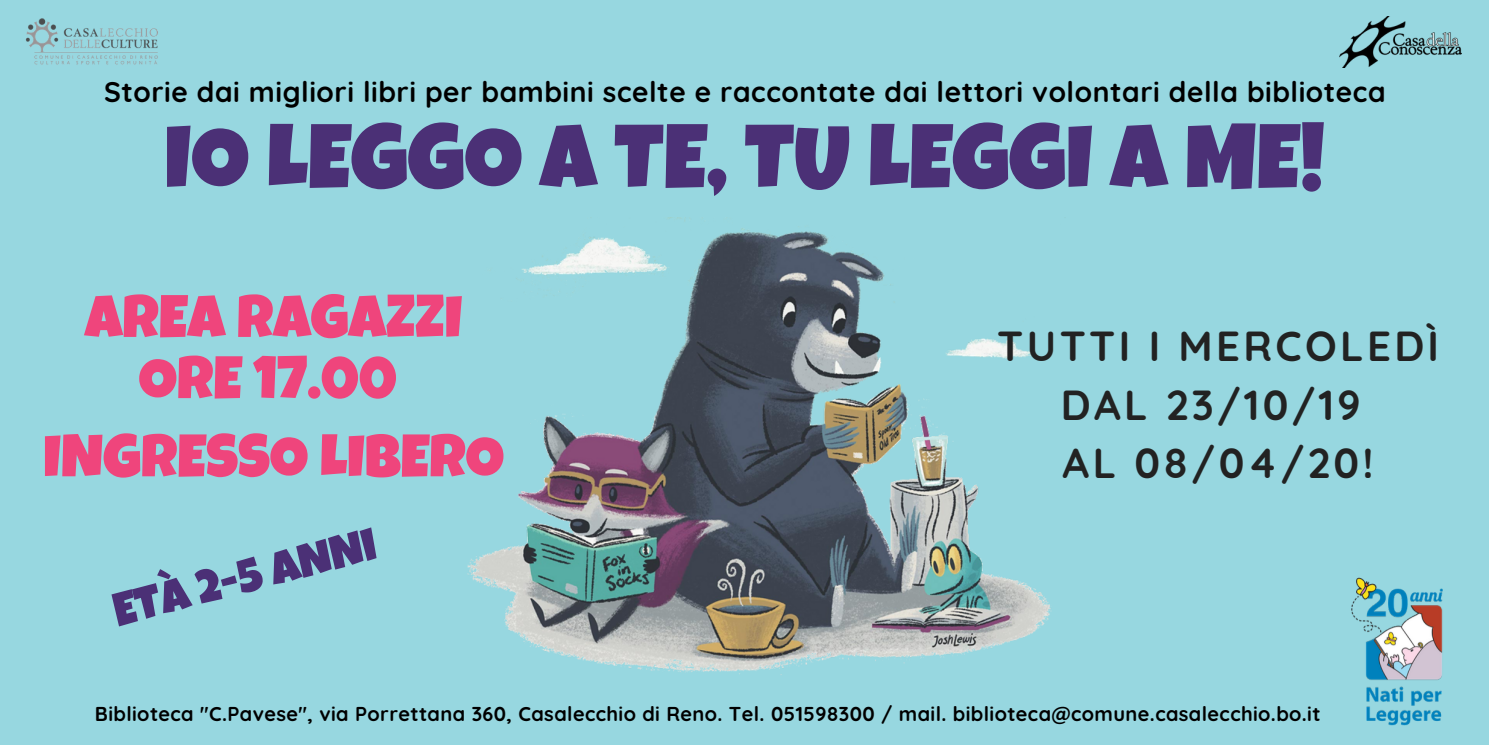
<style>
.page{position:relative;width:1489px;height:745px;background:#fff}
.page>*{position:absolute;margin:0;border:0;box-sizing:border-box;transform-origin:0 0}
.t1{font:90.5px "Luckiest Guy";color:#4b3076}
.t2{font:60px/61.2px "Luckiest Guy";color:#ef457c;text-align:center}
.t3{font:46.75px "Luckiest Guy";color:#4b3076}
.t4{font:700 41.75px/58.2px "Quicksand";letter-spacing:.08em;color:#222;text-align:center}
.t5{font:700 28.25px "Quicksand";letter-spacing:.02em;color:#000}
.t6{font:700 20px "Quicksand";letter-spacing:.02em;color:#000}
</style>
<div class="page">
<div style="left:0;top:0;width:1489px;height:744px;background:#97d7e0"></div>
<img style="left:467px;top:217px;width:584px;height:458px">
<img style="left:1351px;top:577px;width:92px;height:149px">
<img style="left:25px;top:18px;width:133px;height:47px">
<img style="left:1339px;top:17px;width:122px;height:50px">
<h3 class="t5" style="left:104px;top:73px;width:1283px">Storie dai migliori libri per bambini scelte e raccontate dai lettori volontari della biblioteca</h3>
<h1 class="t1" style="left:164px;top:124px;width:1162px">IO LEGGO A TE, TU LEGGI A ME!</h1>
<h2 class="t2" style="left:85px;top:294px;width:379px">AREA RAGAZZI<br>ORE 17.00</h2>
<h2 class="t2" style="left:43px;top:434px;width:462px">INGRESSO LIBERO</h2>
<h3 class="t3" style="left:110px;top:595px;width:272px;rotate:-15deg">ETÀ 2-5 ANNI</h3>
<h3 class="t4" style="left:997px;top:316px;width:443px">TUTTI I MERCOLEDÌ<br>DAL 23/10/19<br>AL 08/04/20!</h3>
<p class="t6" style="left:95px;top:700px;width:1227px">Biblioteca "C.Pavese", via Porrettana 360, Casalecchio di Reno. Tel. 051598300 / mail. biblioteca@comune.casalecchio.bo.it</p>
</div>
